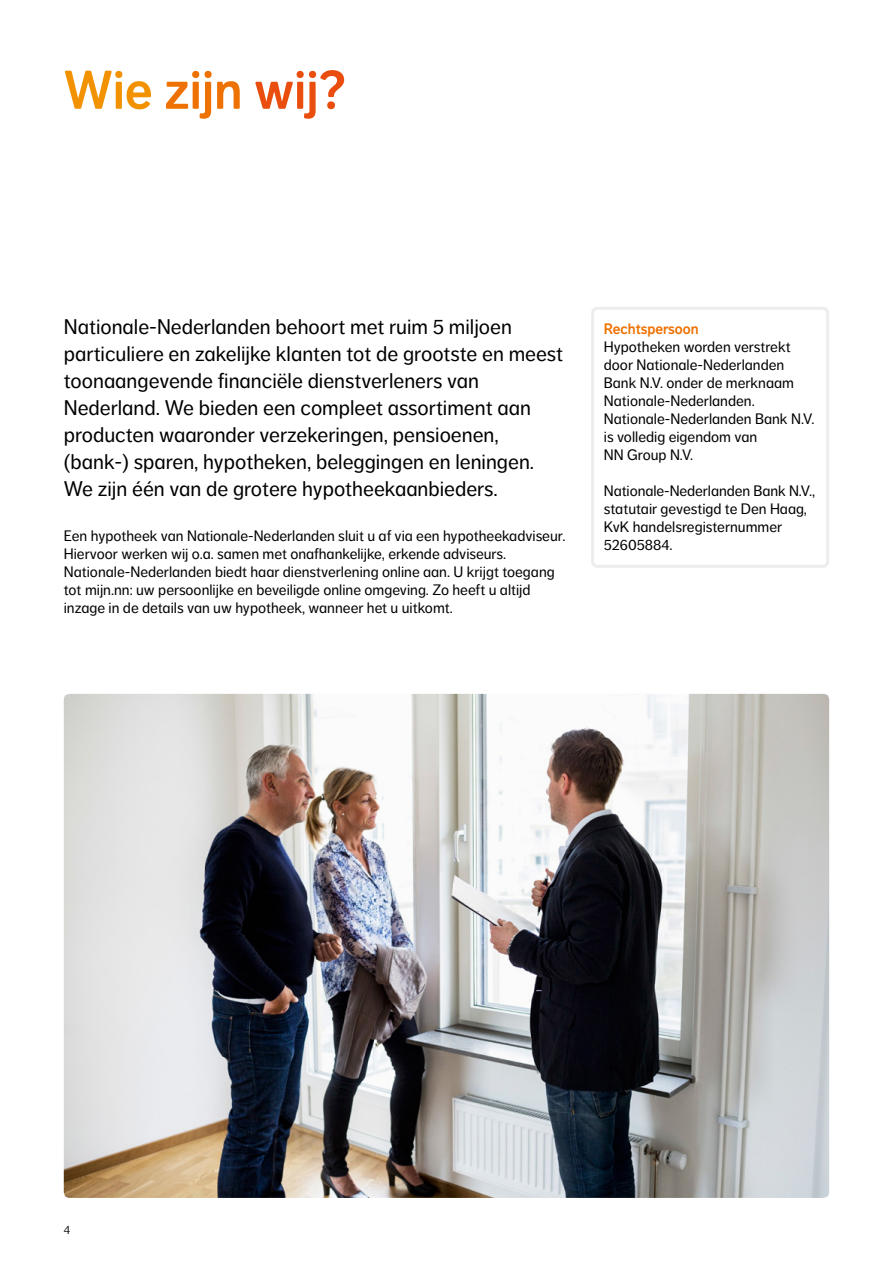
<style>
.page{position:relative;width:893px;height:1263px;background:#fff}
.page>*{position:absolute;margin:0;border:0;box-sizing:border-box;transform-origin:0 0}
.t1{font:54px "NN Dagny Display";color:#ee7203}
.t2{font:21px/27px "NN Dagny Text";color:#000}
.t3{font:15px/18px "NN Dagny Text";color:#000}
.t4{font:15px "NN Dagny Display";color:#ee7203}
.t5{font:12px "NN Dagny Text";color:#1a1a18}
.s1{color:#f39200}
.s2{color:#e94e0f}
</style>
<div class="page">
<img style="left:64px;top:694px;width:765px;height:504px">
<div style="left:591px;top:307px;width:238px;height:261px;border:3px solid #eeedee;border-radius:5px"></div>
<h1 class="t1" style="left:64px;top:58px;width:283px"><span class="s1">Wie</span> zijn <span class="s2">wij?</span></h1>
<p class="t2" style="left:64px;top:313px;width:501px">Nationale-Nederlanden behoort met ruim 5 miljoen particuliere en zakelijke klanten tot de grootste en meest toonaangevende financiële dienstverleners van Nederland. We bieden een compleet assortiment aan producten waaronder verzekeringen, pensioenen, (bank-) sparen, hypotheken, beleggingen en leningen.<br>We zijn één van de grotere hypotheekaanbieders.</p>
<p class="t3" style="left:64px;top:527px;width:503px">Een hypotheek van Nationale-Nederlanden sluit u af via een hypotheekadviseur.<br>Hiervoor werken wij o.a. samen met onafhankelijke, erkende adviseurs.<br>Nationale-Nederlanden biedt haar dienstverlening online aan. U krijgt toegang tot mijn.nn: uw persoonlijke en beveiligde online omgeving. Zo heeft u altijd inzage in de details van uw hypotheek, wanneer het u uitkomt.</p>
<p class="t4" style="left:604px;top:320px;width:96px">Rechtspersoon</p>
<p class="t3" style="left:604px;top:338px;width:212px">Hypotheken worden verstrekt door Nationale-Nederlanden<br>Bank N.V. onder de merknaam<br>Nationale-Nederlanden.<br>Nationale-Nederlanden Bank N.V. is volledig eigendom van<br>NN Group N.V.</p>
<p class="t3" style="left:604px;top:482px;width:213px">Nationale-Nederlanden Bank N.V., statutair gevestigd te Den Haag,<br>KvK handelsregisternummer<br>52605884.</p>
<p class="t5" style="left:64px;top:1223px;width:8px">4</p>
</div>
